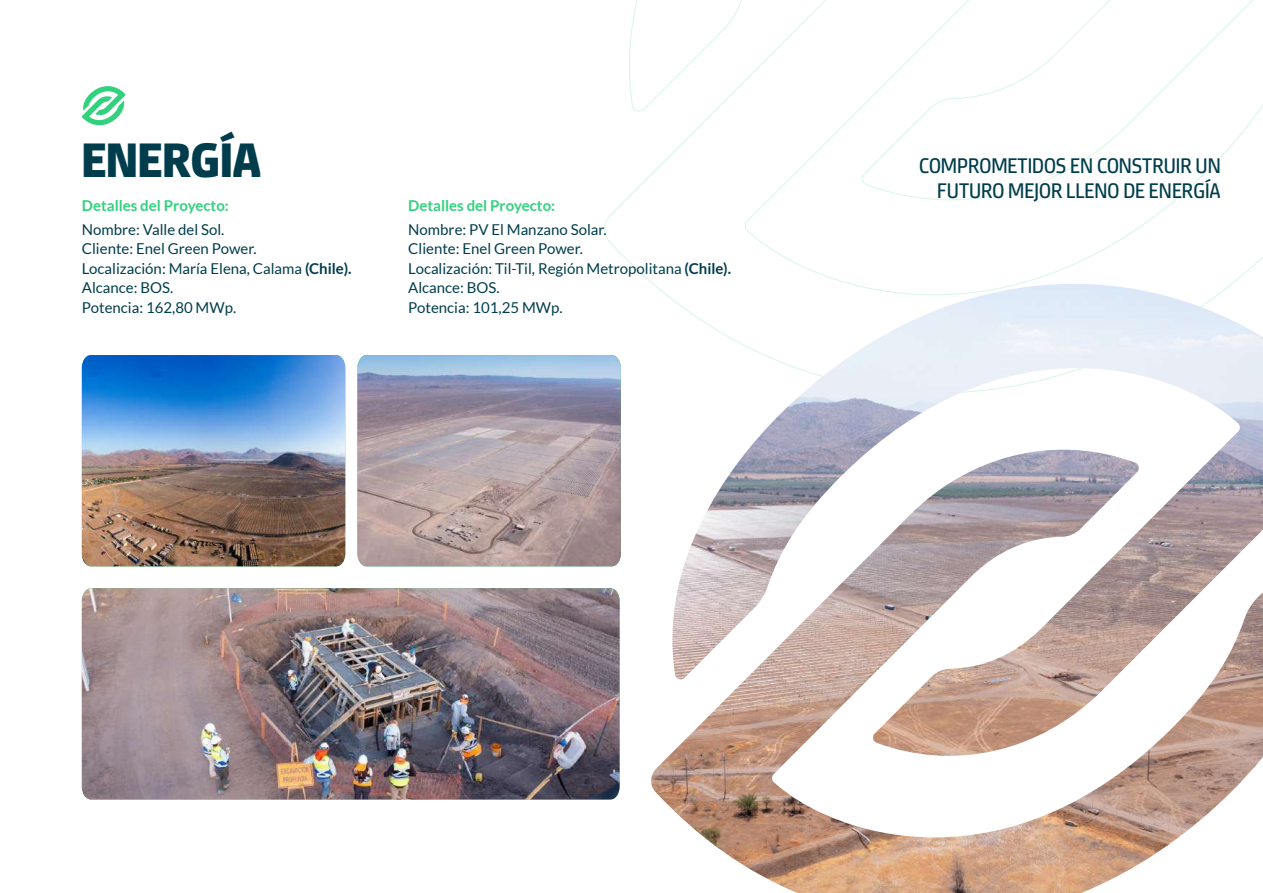
<style>
.page{position:relative;width:1263px;height:893px;background:#fff}
.page>*{position:absolute;margin:0;border:0;box-sizing:border-box;transform-origin:0 0}
.t1{font:900 48.6px "Expose";color:#003d4c}
.t2{font:21.3px/25.5px "Expose";color:#003d4c;text-align:right}
.t3{font:15px/19.5px "Lato";color:#003d4c}
.t4{font:700 15px "Lato";color:#32d17e}
.s1{font-weight:700}
</style>
<div class="page">
<svg style="left:604px;top:0;width:659px;height:281px"></svg>
<svg style="left:82px;top:86px;width:44px;height:40px"></svg>
<svg style="left:649px;top:237px;width:614px;height:47px"></svg>
<img style="left:651px;top:284px;width:612px;height:609px">
<img style="left:357px;top:355px;width:264px;height:211px">
<img style="left:82px;top:355px;width:263px;height:211px">
<img style="left:82px;top:588px;width:537px;height:211px">
<h1 class="t1" style="left:82px;top:129px;width:181px">ENERGÍA</h1>
<p class="t4" style="left:82px;top:197px;width:149px">Detalles del Proyecto:</p>
<p class="t3" style="left:82px;top:219px;width:271px">Nombre: Valle del Sol.<br>Cliente: Enel Green Power.<br>Localización: María Elena, Calama <span class="s1">(Chile).<br></span>Alcance: BOS.<br>Potencia: 162,80 MWp.</p>
<p class="t4" style="left:408px;top:197px;width:149px">Detalles del Proyecto:</p>
<p class="t3" style="left:408px;top:219px;width:324px">Nombre: PV El Manzano Solar.<br>Cliente: Enel Green Power.<br>Localización: Til-Til, Región Metropolitana <span class="s1">(Chile).<br></span>Alcance: BOS.<br>Potencia: 101,25 MWp.</p>
<h2 class="t2" style="left:919px;top:153px;width:303px">COMPROMETIDOS EN CONSTRUIR UN<br>FUTURO MEJOR LLENO DE ENERGÍA</h2>
</div>
